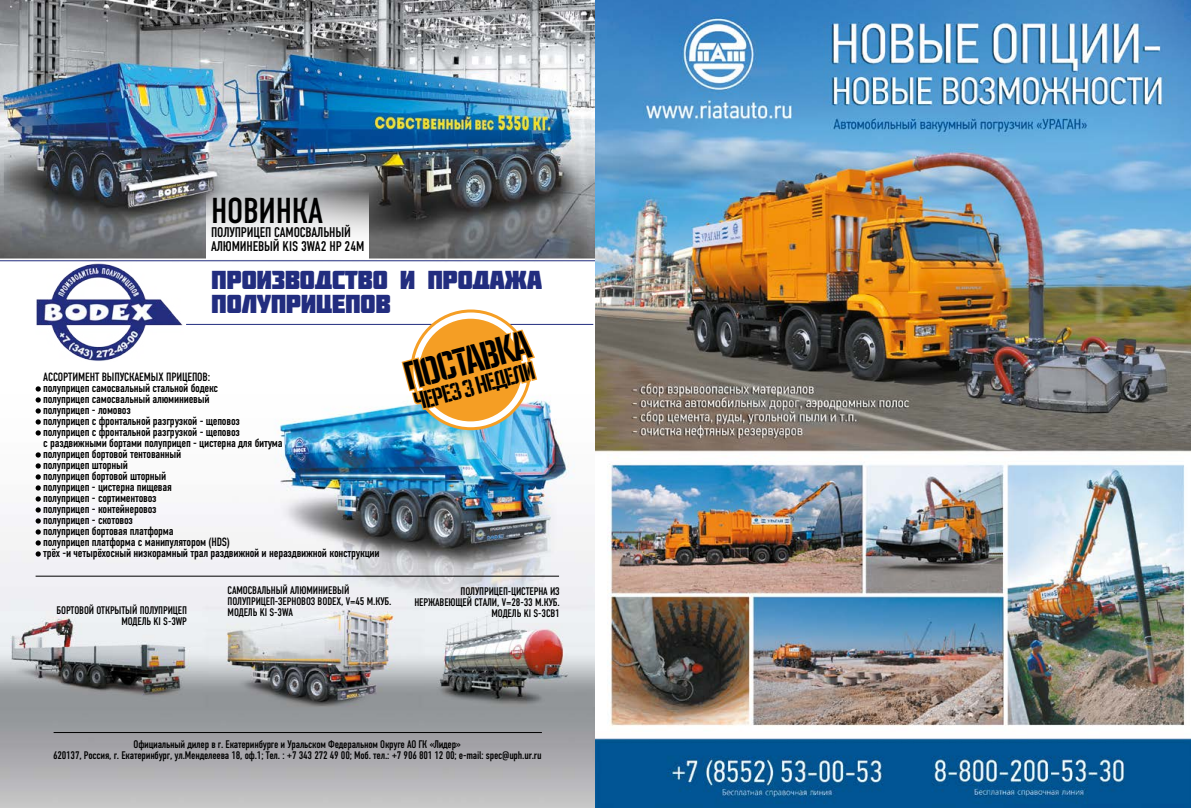
<style>
.page{position:relative;width:1191px;height:808px;background:#fff}
.page>*{position:absolute;margin:0;border:0;box-sizing:border-box;transform-origin:0 0}
.t1{font:37.6px "Danger";color:#000}
.t2{font:36px "DIN Condensed";letter-spacing:-.01em;color:#000}
.t3{font:26px/24px "Molot";letter-spacing:-.02em;color:#222d7f}
.t4{font:23.3px "Danger";color:#000}
.t5{font:14px/14px "DIN Condensed";letter-spacing:-.01em;color:#000}
.t6{font:12px/11px "DIN Condensed";letter-spacing:-.02em;color:#000}
.t7{font:11px/11px "DIN Condensed";letter-spacing:-.01em;color:#000;text-align:right}
.t8{font:8px "Europe Ext";color:#000}
</style>
<div class="page">
<img style="left:0;top:0;width:1191px;height:808px">
<hr style="left:186px;top:324px;width:407px;height:1px;background:#222d7f">
<svg style="left:412px;top:311px;width:118px;height:118px"></svg>
<svg style="left:207px;top:191px;width:162px;height:68px"></svg>
<svg style="left:36px;top:386px;width:5px;height:50px"></svg>
<svg style="left:36px;top:452px;width:5px;height:105px"></svg>
<img style="left:36px;top:262px;width:147px;height:100px">
<hr style="left:54px;top:732px;width:488px;height:1px;background:#000">
<hr style="left:36px;top:576px;width:523px;height:1px;background:#000">
<hr style="left:0;top:260px;width:595px;height:1px;background:#222d7f">
<div style="left:419px;top:319px;width:103px;height:102px;background:#f59e24;border-radius:50%"></div>
<svg style="left:400px;top:328px;width:139px;height:84px"></svg>
<h2 class="t2" style="left:211px;top:190px;width:113px">НОВИНКА</h2>
<p class="t5" style="left:211px;top:225px;width:155px">ПОЛУПРИЦЕП САМОСВАЛЬНЫЙ<br>АЛЮМИНЕВЫЙ KIS 3WA2 HP 24М</p>
<h3 class="t3" style="left:211px;top:268px;width:332px">ПРОИЗВОДСТВО И ПРОДАЖА<br>ПОЛУПРИЦЕПОВ</h3>
<p class="t6" style="left:43px;top:371px;width:338px">АССОРТИМЕНТ ВЫПУСКАЕМЫХ ПРИЦЕПОВ:<br>полуприцеп самосвальный стальной бодекс<br>полуприцеп самосвальный алюминиевый<br>полуприцеп - ломовоз<br>полуприцеп с фронтальной разгрузкой - щеповоз<br>полуприцеп с фронтальной разгрузкой - щеповоз<br>с раздвижными бортами полуприцеп - цистерна для битума<br>полуприцеп бортовой тентованный<br>полуприцеп шторный<br>полуприцеп бортовой шторный<br>полуприцеп - цистерна пищевая<br>полуприцеп - сортиментовоз<br>полуприцеп - контейнеровоз<br>полуприцеп - скотовоз<br>полуприцеп бортовая платформа<br>полуприцеп платформа с манипулятором (HDS)<br>трёх -и четырёхосный низкорамный трал раздвижной и нераздвижной конструкции</p>
<h1 class="t1" style="left:399px;top:354px;width:130px;rotate:-15deg">ПОСТАВКА</h1>
<h3 class="t4" style="left:411px;top:388px;width:125px;rotate:-15deg">ЧЕРЕЗ 3 НЕДЕЛИ</h3>
<p class="t7" style="left:57px;top:604px;width:132px">БОРТОВОЙ ОТКРЫТЫЙ ПОЛУПРИЦЕП<br>МОДЕЛЬ KI S-3WР</p>
<p class="t7" style="left:228px;top:585px;width:165px;text-align:left">САМОСВАЛЬНЫЙ АЛЮМИНИЕВЫЙ<br>ПОЛУПРИЦЕП-ЗЕРНОВОЗ BODEX, V=45 М.КУБ.<br>МОДЕЛЬ KI S-3WА</p>
<p class="t7" style="left:414px;top:586px;width:147px">ПОЛУПРИЦЕП-ЦИСТЕРНА ИЗ<br>НЕРЖАВЕЮЩЕЙ СТАЛИ, V=28-33 М.КУБ.<br>МОДЕЛЬ KI S-3СВ1</p>
<p class="t7" style="left:53px;top:739px;width:490px;text-align:center">Официальный дилер в г. Екатеринбурге и Уральском Федеральном Округе АО ГК «Лидер»<br>620137, Россия, г. Екатеринбург, ул.Менделеева 18, оф.1; Тел. : +7 343 272 49 00; Моб. тел.: +7 906 801 12 00; e-mail: spec@uph.ur.ru</p>
<p class="t8" style="left:301px;top:747px;width:86px">ИЮНЬ 2017, № 5</p>
</div>
